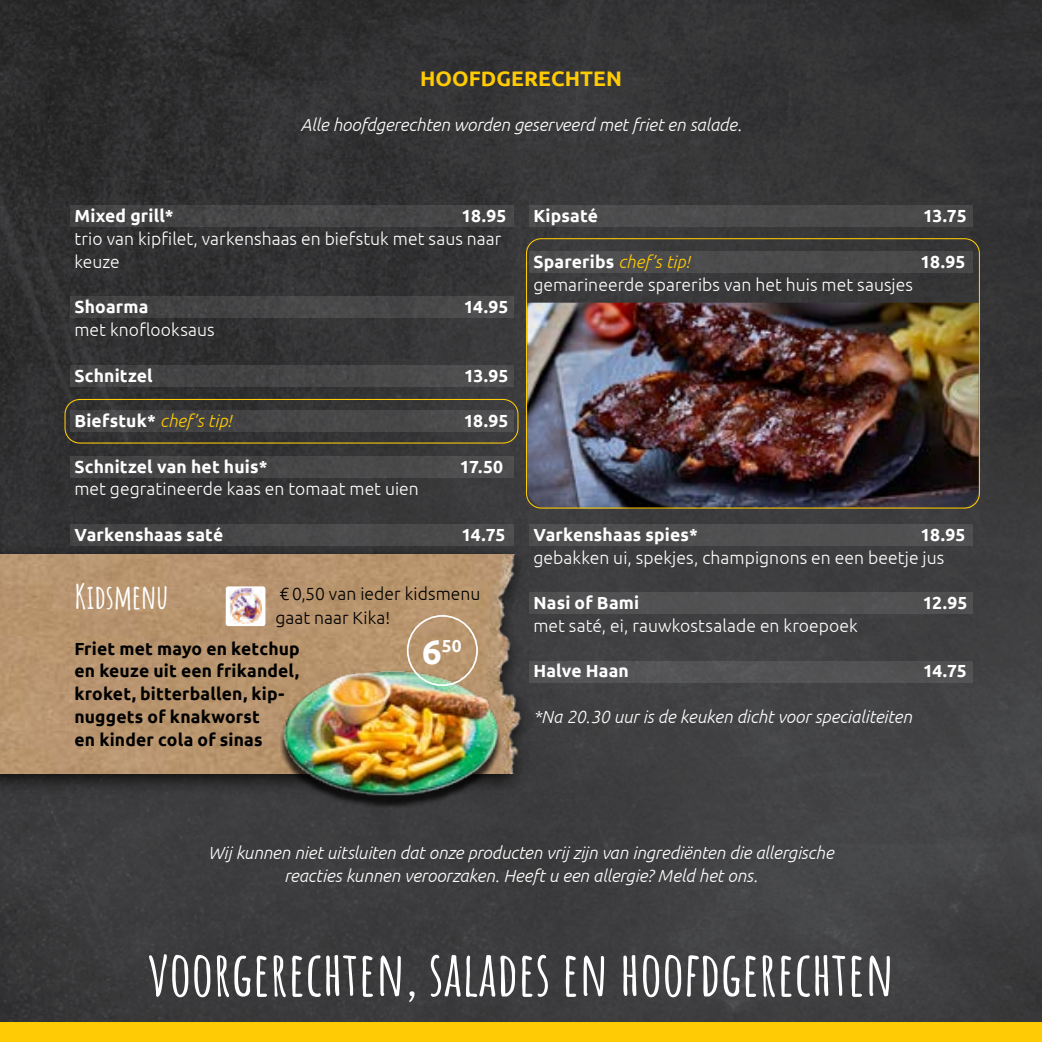
<style>
.page{position:relative;width:1042px;height:1042px;background:#fff}
.page>*{position:absolute;margin:0;border:0;box-sizing:border-box;transform-origin:0 0}
.t1{font:700 61.25px "Amatic SC";color:#fff}
.t2{font:700 33.25px "Amatic SC";letter-spacing:-.005em;color:#fff}
.t3{font:700 21px "Ubuntu";letter-spacing:.005em;color:#ffcb05}
.t4{font:italic 300 17.5px/22.8px "Ubuntu";letter-spacing:-.005em;color:#fff;text-align:center}
.t5{font:300 17.5px/22.8px "Ubuntu";letter-spacing:.005em;color:#fff}
.t6{font:700 17.5px "Ubuntu";letter-spacing:.01em;color:#fff}
.t7{font:700 17.5px/22.8px "Ubuntu";letter-spacing:.01em;color:#000}
.t8{font:italic 300 17.5px "Ubuntu";letter-spacing:-.005em;color:#ffcb05}
.t9{font:300 17.5px/24.5px "Ubuntu";letter-spacing:.005em;color:#000}
.t10{font:700 17.32px "Ubuntu";color:#fff}
.s1{font-weight:700;font-style:normal;color:#fff}
.s2{font-size:34.65px}
</style>
<div class="page">
<div style="left:0;top:0;width:1042px;height:1042px;background:linear-gradient(to bottom,#303031,#434345)"></div>
<div style="left:0;top:1022px;width:1042px;height:20px;background:#ffcb05"></div>
<div style="left:0;top:542px;width:535px;height:254px;background:#000;opacity:.75"></div>
<img style="left:0;top:554px;width:529px;height:220px">
<div style="left:70px;top:206px;width:443px;height:21px;background:#464547"></div>
<div style="left:70px;top:297px;width:443px;height:21px;background:#474647"></div>
<div style="left:70px;top:456px;width:443px;height:21px;background:#484849"></div>
<div style="left:70px;top:524px;width:443px;height:21px;background:#49484a"></div>
<div style="left:70px;top:365px;width:443px;height:21px;background:#474748"></div>
<div style="left:70px;top:411px;width:443px;height:21px;background:#474748"></div>
<div style="left:529px;top:524px;width:443px;height:21px;background:#505051"></div>
<div style="left:529px;top:593px;width:443px;height:21px;background:#515152"></div>
<div style="left:529px;top:661px;width:443px;height:21px;background:#535355"></div>
<div style="left:529px;top:251px;width:443px;height:21px;background:#4b4b4d"></div>
<div style="left:529px;top:206px;width:443px;height:21px;background:#4b4a4c"></div>
<img style="left:278px;top:663px;width:226px;height:143px">
<div style="left:407px;top:615px;width:71px;height:71px;border:2px solid #fff;border-radius:50%"></div>
<img style="left:527px;top:303px;width:451px;height:205px">
<div style="left:64px;top:399px;width:454px;height:44px;border:1px solid #ffcb05;border-radius:15px"></div>
<div style="left:226px;top:586px;width:39px;height:40px;background:#fff;border-radius:3px"></div>
<img style="left:230px;top:589px;width:32px;height:34px">
<div style="left:526px;top:238px;width:454px;height:270px;border:1px solid #ffcb05;border-radius:15px"></div>
<p class="t3" style="left:420px;top:66px;width:203px">HOOFDGERECHTEN</p>
<p class="t4" style="left:300px;top:113px;width:443px">Alle hoofdgerechten worden geserveerd met friet en salade.</p>
<p class="t6" style="left:74px;top:205px;width:101px">Mixed grill*</p>
<p class="t6" style="left:462px;top:205px;width:46px">18.95</p>
<p class="t5" style="left:74px;top:227px;width:428px">trio van kipfilet, varkenshaas en biefstuk met saus naar keuze</p>
<p class="t6" style="left:74px;top:296px;width:76px">Shoarma</p>
<p class="t6" style="left:464px;top:296px;width:46px">14.95</p>
<p class="t5" style="left:74px;top:318px;width:142px">met knoflooksaus</p>
<p class="t6" style="left:74px;top:365px;width:80px">Schnitzel</p>
<p class="t6" style="left:464px;top:365px;width:46px">13.95</p>
<p class="t8" style="left:74px;top:410px;width:159px"><span class="s1">Biefstuk*</span> chef’s tip!</p>
<p class="t6" style="left:464px;top:410px;width:46px">18.95</p>
<p class="t6" style="left:74px;top:456px;width:195px">Schnitzel van het huis*</p>
<p class="t6" style="left:460px;top:456px;width:45px">17.50</p>
<p class="t5" style="left:74px;top:477px;width:346px">met gegratineerde kaas en tomaat met uien</p>
<p class="t6" style="left:74px;top:524px;width:150px">Varkenshaas saté</p>
<p class="t6" style="left:461px;top:524px;width:45px">14.75</p>
<h2 class="t2" style="left:74px;top:571px;width:95px">Kidsmenu</h2>
<p class="t7" style="left:74px;top:637px;width:227px">Friet met mayo en ketchup en keuze uit een frikandel, kroket, bitterballen, kip&shy;nuggets of knakworst<br>en kinder cola of sinas</p>
<p class="t9" style="left:275px;top:581px;width:207px">€ 0,50 van ieder kidsmenu gaat naar Kika!</p>
<p class="t10" style="left:422px;top:635px;width:41px"><span class="s2">6</span>50</p>
<p class="t6" style="left:533px;top:205px;width:66px">Kipsaté</p>
<p class="t6" style="left:923px;top:205px;width:45px">13.75</p>
<p class="t8" style="left:533px;top:251px;width:158px"><span class="s1">Spareribs</span> chef’s tip!</p>
<p class="t6" style="left:920px;top:251px;width:46px">18.95</p>
<p class="t5" style="left:533px;top:272px;width:381px">gemarineerde spareribs van het huis met sausjes</p>
<p class="t6" style="left:533px;top:524px;width:166px">Varkenshaas spies*</p>
<p class="t6" style="left:920px;top:524px;width:46px">18.95</p>
<p class="t5" style="left:533px;top:545px;width:412px">gebakken ui, spekjes, champignons en een beetje jus</p>
<p class="t6" style="left:533px;top:592px;width:107px">Nasi of Bami</p>
<p class="t6" style="left:922px;top:592px;width:46px">12.95</p>
<p class="t5" style="left:533px;top:614px;width:326px">met saté, ei, rauwkostsalade en kroepoek</p>
<p class="t6" style="left:533px;top:660px;width:97px">Halve Haan</p>
<p class="t6" style="left:923px;top:660px;width:45px">14.75</p>
<p class="t4" style="left:533px;top:705px;width:380px">*Na 20.30 uur is de keuken dicht voor specialiteiten</p>
<p class="t4" style="left:208px;top:841px;width:627px">Wij kunnen niet uitsluiten dat onze producten vrij zijn van ingrediënten die allergische reacties kunnen veroorzaken. Heeft u een allergie? Meld het ons.</p>
<h1 class="t1" style="left:148px;top:926px;width:748px">voorgerechten, salades en hoofdgerechten</h1>
</div>
